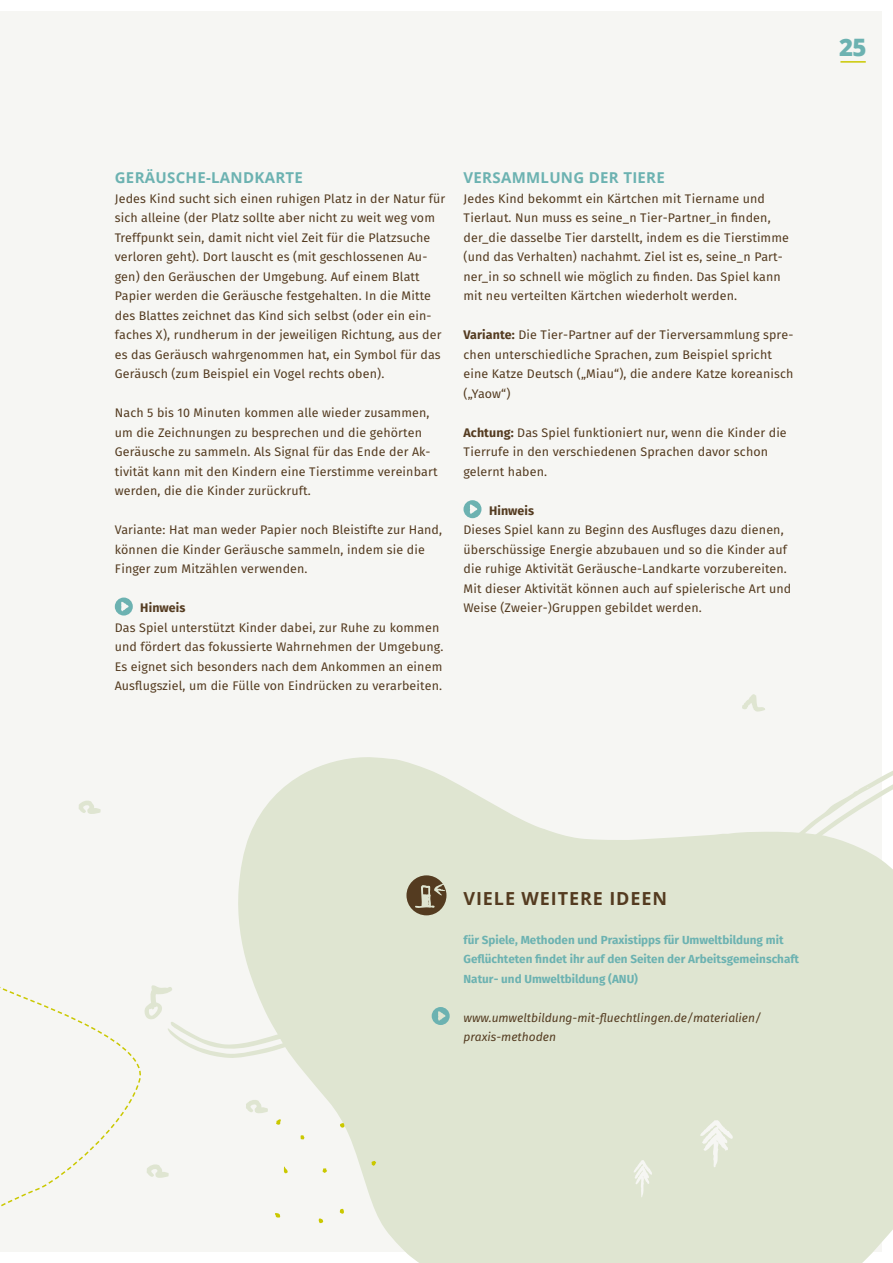
<style>
.page{position:relative;width:893px;height:1263px;background:#fff}
.page>*{position:absolute;margin:0;border:0;box-sizing:border-box;transform-origin:0 0}
.t1{font:800 24px "Open Sans";color:#6cb2b1}
.t2{font:700 18px "Open Sans";letter-spacing:.05em;color:#543b20}
.t3{font:700 15px "Open Sans";letter-spacing:.02em;color:#6cb2b1}
.t4{font:12.45px/19.5px "Fira Sans";letter-spacing:.01em;color:#543b20}
.t5{font:700 12.45px "Fira Sans";letter-spacing:.01em;color:#543b20}
.t6{font:italic 12px/19.5px "Fira Sans";color:#543b20}
.t7{font:700 11.7px/19.5px "Fira Sans";color:#6cb2b1}
.s1{font-weight:700}
</style>
<div class="page">
<div style="left:0;top:11px;width:882px;height:1241px;background:#f6f6f3"></div>
<svg style="left:284px;top:1067px;width:609px;height:196px;background:#e2e7d5"></svg>
<svg style="left:700px;top:1120px;width:35px;height:47px"></svg>
<svg style="left:634px;top:1160px;width:19px;height:37px"></svg>
<svg style="left:78px;top:800px;width:23px;height:14px"></svg>
<svg style="left:742px;top:694px;width:23px;height:18px"></svg>
<svg style="left:246px;top:1100px;width:22px;height:13px"></svg>
<svg style="left:276px;top:1119px;width:5px;height:6px"></svg>
<svg style="left:340px;top:1123px;width:5px;height:5px"></svg>
<svg style="left:300px;top:1135px;width:4px;height:4px"></svg>
<svg style="left:371px;top:1161px;width:5px;height:5px"></svg>
<svg style="left:283px;top:1167px;width:5px;height:6px"></svg>
<svg style="left:322px;top:1168px;width:5px;height:5px"></svg>
<svg style="left:340px;top:1208px;width:5px;height:6px"></svg>
<svg style="left:275px;top:1213px;width:6px;height:5px"></svg>
<svg style="left:318px;top:1218px;width:5px;height:5px"></svg>
<svg style="left:0;top:985px;width:169px;height:222px"></svg>
<svg style="left:168px;top:757px;width:725px;height:310px;fill:#dfe5d1"></svg>
<hr style="left:840px;top:61px;width:26px;height:2px;background:#cac800">
<div style="left:406px;top:875px;width:40px;height:40px;background:#543b20;border-radius:50%"></div>
<svg style="left:415px;top:883px;width:30px;height:25px"></svg>
<div style="left:432px;top:1007px;width:18px;height:18px;background:#6cb2b1;border-radius:50%"></div>
<svg style="left:438px;top:1011px;width:7px;height:10px"></svg>
<div style="left:115px;top:597px;width:18px;height:18px;background:#6cb2b1;border-radius:50%"></div>
<svg style="left:121px;top:602px;width:8px;height:9px"></svg>
<div style="left:463px;top:500px;width:18px;height:18px;background:#6cb2b1;border-radius:50%"></div>
<svg style="left:470px;top:504px;width:7px;height:10px"></svg>
<p class="t3" style="left:115px;top:167px;width:103px">GERÄUSCHE-LANDKA</p>
<p class="t3" style="left:275px;top:167px;width:29px">RTE</p>
<p class="t4" style="left:115px;top:188px;width:332px">Jedes Kind sucht sich einen ruhigen Platz in der Natur für sich alleine (der Platz sollte aber nicht zu weit weg vom Treffpunkt sein, damit nicht viel Zeit für die Platzsuche verloren geht). Dort lauscht es (mit geschlossenen Au&shy;gen) den Geräuschen der Umgebung. Auf einem Blatt Papier werden die Geräusche festgehalten. In die Mitte des Blattes zeichnet das Kind sich selbst (oder ein ein&shy;faches X), rundherum in der jeweiligen Richtung, aus der es das Geräusch wahrgenommen hat, ein Symbol für das Geräusch (zum Beispiel ein Vogel rechts oben).</p>
<p class="t4" style="left:115px;top:403px;width:324px">Nach 5 bis 10 Minuten kommen alle wieder zusammen, um die Zeichnungen zu besprechen und die gehörten Geräusche zu sammeln. Als Signal für das Ende der Ak&shy;tivität kann mit den Kindern eine Tierstimme vereinbart werden, die die Kinder zurückruft.</p>
<p class="t4" style="left:115px;top:520px;width:329px">Variante: Hat man weder Papier noch Bleistifte zur Hand, können die Kinder Geräusche sammeln, indem sie die<br>Finger zum Mitzählen verwenden.</p>
<p class="t5" style="left:140px;top:597px;width:47px">Hinweis</p>
<p class="t4" style="left:115px;top:617px;width:330px">Das Spiel unterstützt Kinder dabei, zur Ruhe zu kommen und fördert das fokussierte Wahrnehmen der Umgebung.<br>Es eignet sich besonders nach dem Ankommen an einem Ausflugsziel, um die Fülle von Eindrücken zu verarbeiten.</p>
<p class="t3" style="left:463px;top:167px;width:203px">VERSAMMLUNG DER TI ERE</p>
<p class="t4" style="left:463px;top:188px;width:327px">Jedes Kind bekommt ein Kärtchen mit Tiername und Tierlaut. Nun muss es seine_n Tier-Partner_in finden, der_die dasselbe Tier darstellt, indem es die Tierstimme (und das Verhalten) nachahmt. Ziel ist es, seine_n Part&shy;ner_in so schnell wie möglich zu finden. Das Spiel kann mit neu verteilten Kärtchen wiederholt werden.</p>
<p class="t4" style="left:463px;top:325px;width:331px"><span class="s1">Variante:</span> Die Tier-Partner auf der Tierversammlung spre&shy;chen unterschiedliche Sprachen, zum Beispiel spricht eine Katze Deutsch („Miau“), die andere Katze koreanisch („Yaow“)</p>
<p class="t4" style="left:463px;top:422px;width:325px"><span class="s1">Achtung:</span> Das Spiel funktioniert nur, wenn die Kinder die<br>Tierrufe in den verschiedenen Sprachen davor schon gelernt haben.</p>
<p class="t5" style="left:489px;top:500px;width:47px">Hinweis</p>
<p class="t4" style="left:463px;top:520px;width:329px">Dieses Spiel kann zu Beginn des Ausfluges dazu dienen, überschüssige Energie abzubauen und so die Kinder auf die ruhige Aktivität Geräusche-Landkarte vorzubereiten.<br>Mit dieser Aktivität können auch auf spielerische Art und Weise (Zweier-)Gruppen gebildet werden.</p>
<h1 class="t1" style="left:839px;top:29px;width:29px">25</h1>
<h2 class="t2" style="left:463px;top:885px;width:202px">VI ELE WEITERE IDEEN</h2>
<p class="t7" style="left:463px;top:929px;width:337px">für Spiele, Methoden und Praxistipps für Umweltbildung mit<br>Geflüchteten findet ihr auf den Seiten der Arbeitsgemeinschaft<br>Natur- und Umweltbildung (ANU)</p>
<p class="t6" style="left:463px;top:1007px;width:299px">www.umweltbildung-mit-fluechtlingen.de/materialien/ praxis-methoden</p>
</div>
